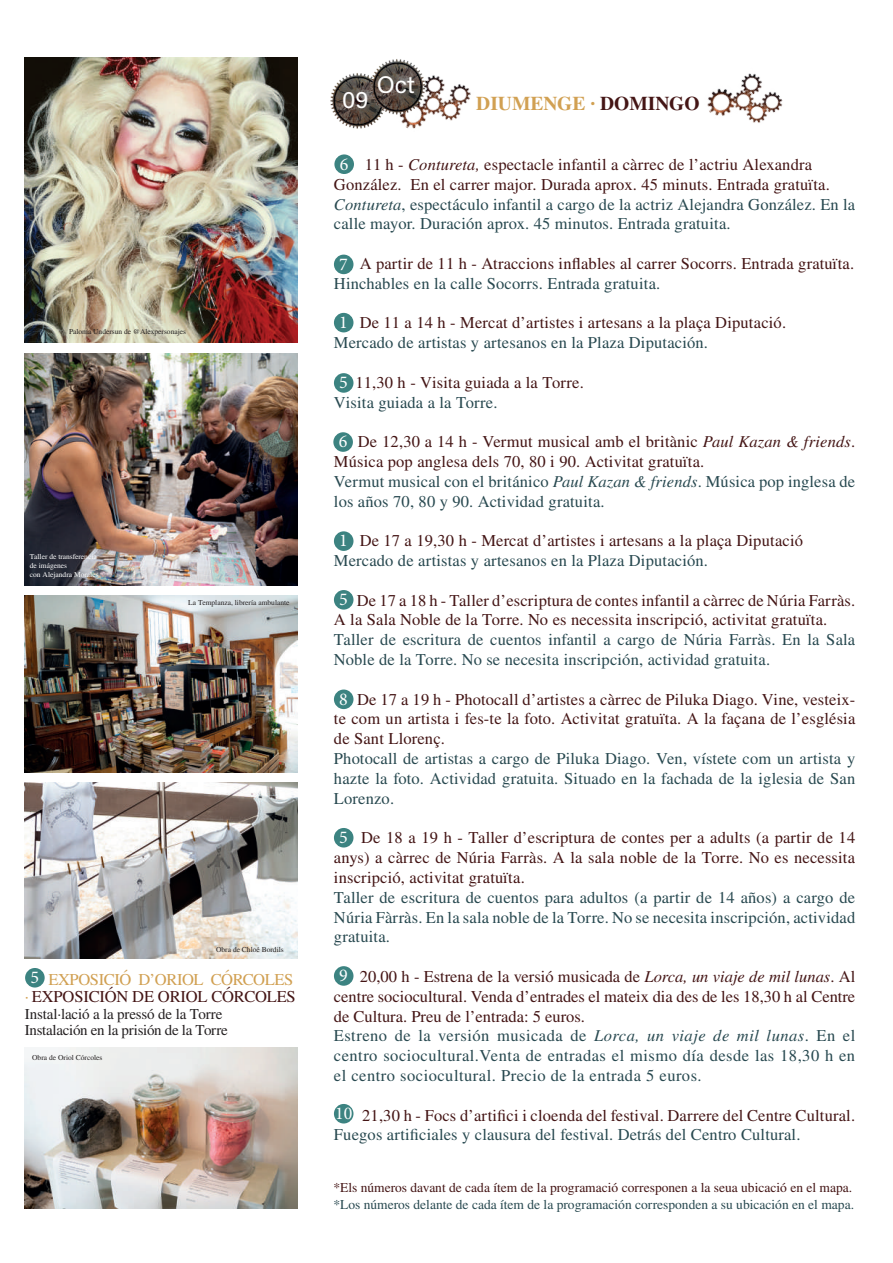
<style>
.page{position:relative;width:893px;height:1263px;background:#fff}
.page>*{position:absolute;margin:0;border:0;box-sizing:border-box;transform-origin:0 0}
.t1{font:24px "Acumin Variable Concept";color:#fff}
.t2{font:700 19.5px "STIX General";color:#d1a052}
.t3{font:18px "Minion Pro";color:#fff}
.t4{font:16.5px/19.8px "STIX General";letter-spacing:.01em;color:#441515}
.t5{font:16.5px/19.8px "STIX General";letter-spacing:.01em;color:#284950}
.t6{font:16.5px/16.8px "STIX General";letter-spacing:-.02em;color:#d1a052;text-align:right}
.t7{font:15px/16.8px "STIX General";letter-spacing:-.02em;color:#231f20}
.t8{font:13.5px "STIX General";color:#441515}
.t9{font:13.5px "STIX General";color:#284950}
.t10{font:7.5px "STIX General";color:#231f20}
.t11{font:7.5px/9px "STIX General";color:#fff}
.s1{color:#441515}
.s2{font-style:italic}
.s3{font-style:italic;color:#284950}
.s4{color:#284950}
.s5{font-family:"Minion Pro";font-size:18px;color:#fff}
.s6{font-style:italic;color:#441515}
</style>
<div class="page">
<img style="left:405px;top:79px;width:66px;height:50px">
<img style="left:330px;top:73px;width:42px;height:56px">
<img style="left:357px;top:59px;width:84px;height:66px">
<img style="left:25px;top:782px;width:272px;height:177px">
<img style="left:25px;top:1047px;width:272px;height:162px">
<img style="left:707px;top:73px;width:76px;height:50px">
<div style="left:334px;top:1104px;width:19px;height:19px;background:#3c8381;border-radius:50%"></div>
<div style="left:334px;top:966px;width:19px;height:20px;background:#3c8381;border-radius:50%"></div>
<div style="left:334px;top:828px;width:19px;height:19px;background:#3c8381;border-radius:50%"></div>
<div style="left:334px;top:689px;width:19px;height:20px;background:#3c8381;border-radius:50%"></div>
<div style="left:334px;top:590px;width:19px;height:20px;background:#3c8381;border-radius:50%"></div>
<div style="left:334px;top:531px;width:19px;height:20px;background:#3c8381;border-radius:50%"></div>
<div style="left:333px;top:432px;width:20px;height:20px;background:#3c8381;border-radius:50%"></div>
<div style="left:334px;top:373px;width:19px;height:20px;background:#3c8381;border-radius:50%"></div>
<div style="left:334px;top:313px;width:19px;height:19px;background:#3c8381;border-radius:50%"></div>
<div style="left:334px;top:255px;width:19px;height:19px;background:#3c8381;border-radius:50%"></div>
<div style="left:334px;top:154px;width:20px;height:20px;background:#3c8381;border-radius:50%"></div>
<img style="left:25px;top:596px;width:272px;height:176px">
<img style="left:25px;top:354px;width:272px;height:232px">
<img style="left:25px;top:57px;width:272px;height:286px">
<div style="left:25px;top:968px;width:20px;height:19px;background:#3c8381;border-radius:50%"></div>
<p class="t10" style="left:69px;top:326px;width:119px">Paloma Undersun de @Alexpersonajes</p>
<p class="t11" style="left:30px;top:553px;width:70px">Taller de transferencia de imágenes<br>con Alejandra Morales</p>
<p class="t10" style="left:188px;top:598px;width:103px">La Templanza, librería ambulante</p>
<p class="t10" style="left:216px;top:945px;width:69px">Obra de Chloé Bordils</p>
<p class="t6" style="left:25px;top:972px;width:272px">EXPOSICIÓ D’ORIOL CÓRCOLES<br>· <span class="s1">EXPOSICIÓN DE ORIOL CÓRCOLES</span></p>
<p class="t7" style="left:25px;top:1006px;width:204px">Instal·lació a la pressó de la Torre<br>Instalación en la prisión de la Torre</p>
<p class="t10" style="left:32px;top:1052px;width:72px">Obra de Oriol Córcoles</p>
<p class="t3" style="left:30px;top:965px;width:10px">5</p>
<h1 class="t1" style="left:377px;top:68px;width:39px">Oct</h1>
<h1 class="t1" style="left:342px;top:83px;width:27px">09</h1>
<p class="t2" style="left:476px;top:89px;width:225px">DIUMENGE · <span class="s1">DOMINGO</span></p>
<p class="t3" style="left:340px;top:152px;width:10px">6</p>
<p class="t4" style="left:334px;top:155px;width:523px;text-indent:31px">11 h - <span class="s2">Contureta,</span> espectacle infantil a càrrec de l’actriu Alexandra González. En el carrer major. Durada aprox. 45 minuts. Entrada gratuïta.<br><span class="s3">Contureta</span><span class="s4">, espectáculo infantil a cargo de la actriz Alejandra González. En la calle mayor. Duración aprox. 45 minutos. Entrada gratuita.</span></p>
<p class="t4" style="left:360px;top:254px;width:496px">A partir de 11 h - Atraccions inflables al carrer Socorrs. Entrada gratuïta.</p>
<p class="t5" style="left:334px;top:274px;width:328px">Hinchables en la calle Socorrs. Entrada gratuita.</p>
<p class="t4" style="left:360px;top:314px;width:428px">De 11 a 14 h - Mercat d’artistes i artesans a la plaça Diputació.</p>
<p class="t5" style="left:334px;top:334px;width:376px">Mercado de artistas y artesanos en la Plaza Diputación.</p>
<p class="t4" style="left:334px;top:373px;width:251px;text-indent:5px"><span class="s5">5</span> 11,30 h - Visita guiada a la Torre.<br><span class="s4">Visita guiada a la Torre.</span></p>
<p class="t4" style="left:334px;top:433px;width:523px;text-indent:24px">De 12,30 a 14 h - Vermut musical amb el britànic <span class="s2">Paul Kazan &amp; friends</span>.<br>Música pop anglesa dels 70, 80 i 90. Activitat gratuïta.<br><span class="s4">Vermut musical con el británico</span> <span class="s3">Paul Kazan &amp; friends</span><span class="s4">. Música pop inglesa de los años 70, 80 y 90. Actividad gratuita.</span></p>
<p class="t4" style="left:360px;top:532px;width:445px">De 17 a 19,30 h - Mercat d’artistes i artesans a la plaça Diputació</p>
<p class="t5" style="left:334px;top:551px;width:376px">Mercado de artistas y artesanos en la Plaza Diputación.</p>
<p class="t4" style="left:334px;top:591px;width:523px;text-indent:23px">De 17 a 18 h - Taller d’escriptura de contes infantil a càrrec de Núria Farràs.<br>A la Sala Noble de la Torre. No es necessita inscripció, activitat gratuïta.</p>
<p class="t5" style="left:334px;top:631px;width:523px">Taller de escritura de cuentos infantil a cargo de Núria Farràs. En la Sala<br>Noble de la Torre. No se necesita inscripción, actividad gratuita.</p>
<p class="t4" style="left:334px;top:690px;width:523px;text-align:justify;text-indent:23px">De 17 a 19 h - Photocall d’artistes a càrrec de Piluka Diago. Vine, vesteix&shy;te com un artista i fes-te la foto. Activitat gratuïta. A la façana de l’església de Sant Llorenç.</p>
<p class="t5" style="left:334px;top:749px;width:523px;text-align:justify">Photocall de artistas a cargo de Piluka Diago. Ven, vístete com un artista y hazte la foto. Actividad gratuita. Situado en la fachada de la iglesia de San Lorenzo.</p>
<p class="t4" style="left:334px;top:829px;width:523px;text-align:justify;text-indent:27px">De 18 a 19 h - Taller d’escriptura de contes per a adults (a partir de 14 anys) a càrrec de Núria Farràs. A la sala noble de la Torre. No es necessita inscripció, activitat gratuïta.</p>
<p class="t5" style="left:334px;top:888px;width:523px;text-align:justify">Taller de escritura de cuentos para adultos (a partir de 14 años) a cargo de Núria Fàrràs. En la sala noble de la Torre. No se necesita inscripción, actividad gratuita.</p>
<p class="t5" style="left:334px;top:967px;width:523px;text-indent:26px"><span class="s1">20,00 h - Estrena de la versió musicada de</span> <span class="s6">Lorca, un viaje de mil lunas</span><span class="s1">. Al centre sociocultural. Venda d’entrades el mateix dia des de les 18,30 h al Centre de Cultura. Preu de l’entrada: 5 euros.<br></span>Estreno de la versión musicada de <span class="s2">Lorca, un viaje de mil lunas</span>. En el centro sociocultural.Venta de entradas el mismo día desde las 18,30 h en el centro sociocultural. Precio de la entrada 5 euros.</p>
<p class="t4" style="left:362px;top:1106px;width:494px">21,30 h - Focs d’artifici i cloenda del festival. Darrere del Centre Cultural.</p>
<p class="t5" style="left:334px;top:1126px;width:468px">Fuegos artificiales y clausura del festival. Detrás del Centro Cultural.</p>
<p class="t3" style="left:339px;top:252px;width:10px">7</p>
<p class="t3" style="left:339px;top:310px;width:10px">1</p>
<p class="t3" style="left:339px;top:430px;width:10px">6</p>
<p class="t3" style="left:339px;top:529px;width:10px">1</p>
<p class="t3" style="left:339px;top:587px;width:10px">5</p>
<p class="t3" style="left:339px;top:687px;width:10px">8</p>
<p class="t3" style="left:339px;top:825px;width:10px">5</p>
<p class="t3" style="left:339px;top:963px;width:10px">9</p>
<p class="t3" style="left:335px;top:1101px;width:19px">10</p>
<p class="t8" style="left:333px;top:1178px;width:520px">*Els números davant de cada ítem de la programació corresponen a la seua ubicació en el mapa.</p>
<p class="t9" style="left:333px;top:1195px;width:522px">*Los números delante de cada ítem de la programación corresponden a su ubicación en el mapa.</p>
</div>
